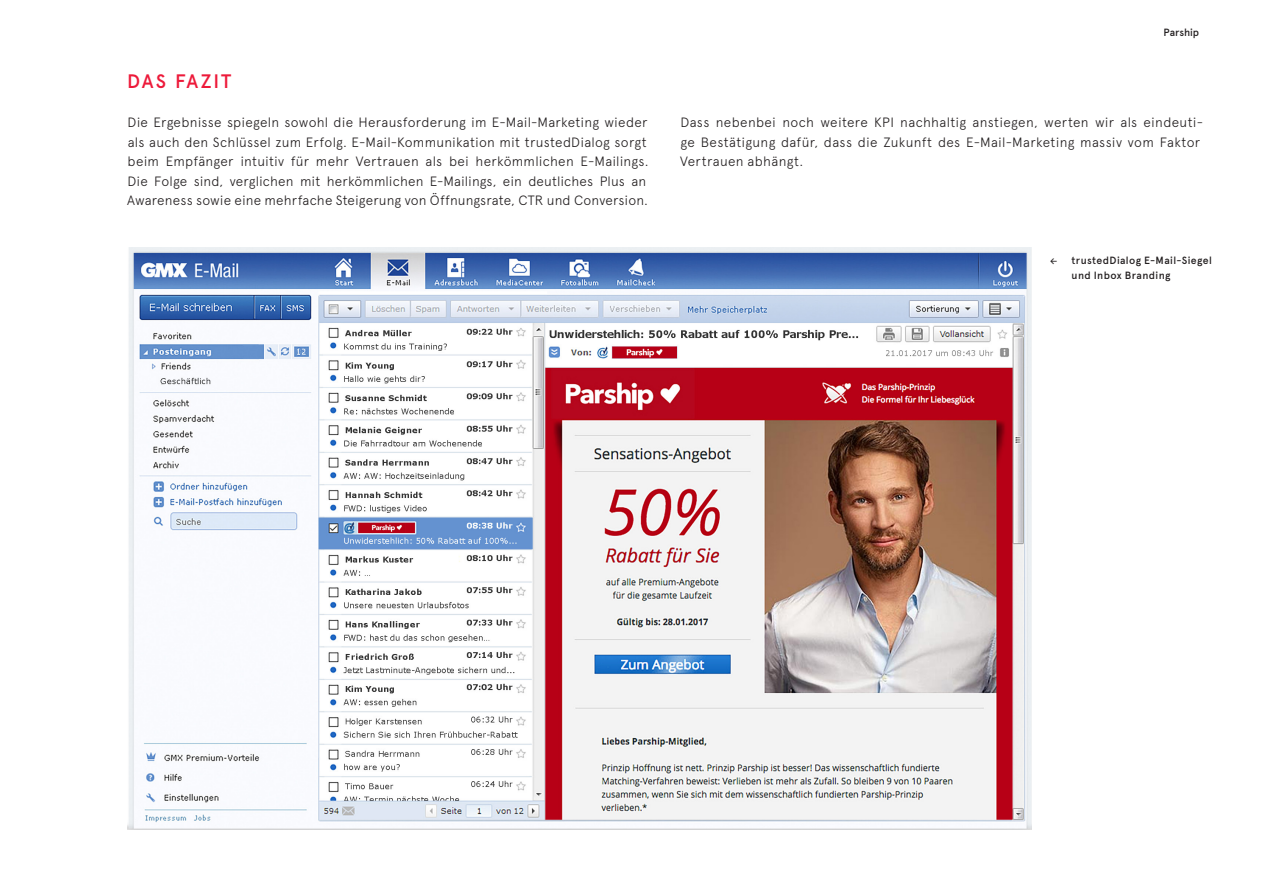
<style>
.page{position:relative;width:1263px;height:893px;background:#fff}
.page>*{position:absolute;margin:0;border:0;box-sizing:border-box;transform-origin:0 0}
.t1{font:500 19.5px "Apercu";letter-spacing:.09em;color:#ed1a3a}
.t2{font:300 13.5px/19.5px "Apercu";letter-spacing:.015em;color:#231f20}
.t3{font:500 10.5px/15px "Apercu";letter-spacing:.03em;color:#231f20}
.t4{font:500 10.5px "Apercu";letter-spacing:-.005em;color:#231f20}
</style>
<div class="page">
<img style="left:128px;top:247px;width:904px;height:582px">
<p class="t4" style="left:1163px;top:26px;width:37px">Parship</p>
<h1 class="t1" style="left:127px;top:70px;width:106px">DAS FAZIT</h1>
<p class="t2" style="left:127px;top:113px;width:523px">Die Ergebnisse spiegeln sowohl die Herausforderung im E-Mail-Marketing wieder als auch den Schlüssel zum Erfolg. E-Mail-Kommunikation mit trustedDialog sorgt beim Empfänger intuitiv für mehr Vertrauen als bei herkömmlichen E-Mailings.<br>Die Folge sind, verglichen mit herkömmlichen E-Mailings, ein deutliches Plus an Awareness sowie eine mehrfache Steigerung von Öffnungsrate, CTR und Conversion.</p>
<p class="t2" style="left:680px;top:113px;width:524px">Dass nebenbei noch weitere KPI nachhaltig anstiegen, werten wir als eindeuti&shy;ge Bestätigung dafür, dass die Zukunft des E-Mail-Marketing massiv vom Faktor<br>Vertrauen abhängt.</p>
<p class="t3" style="left:1072px;top:252px;width:142px">trustedDialog E-Mail-Siegel und Inbox Branding</p>
</div>
